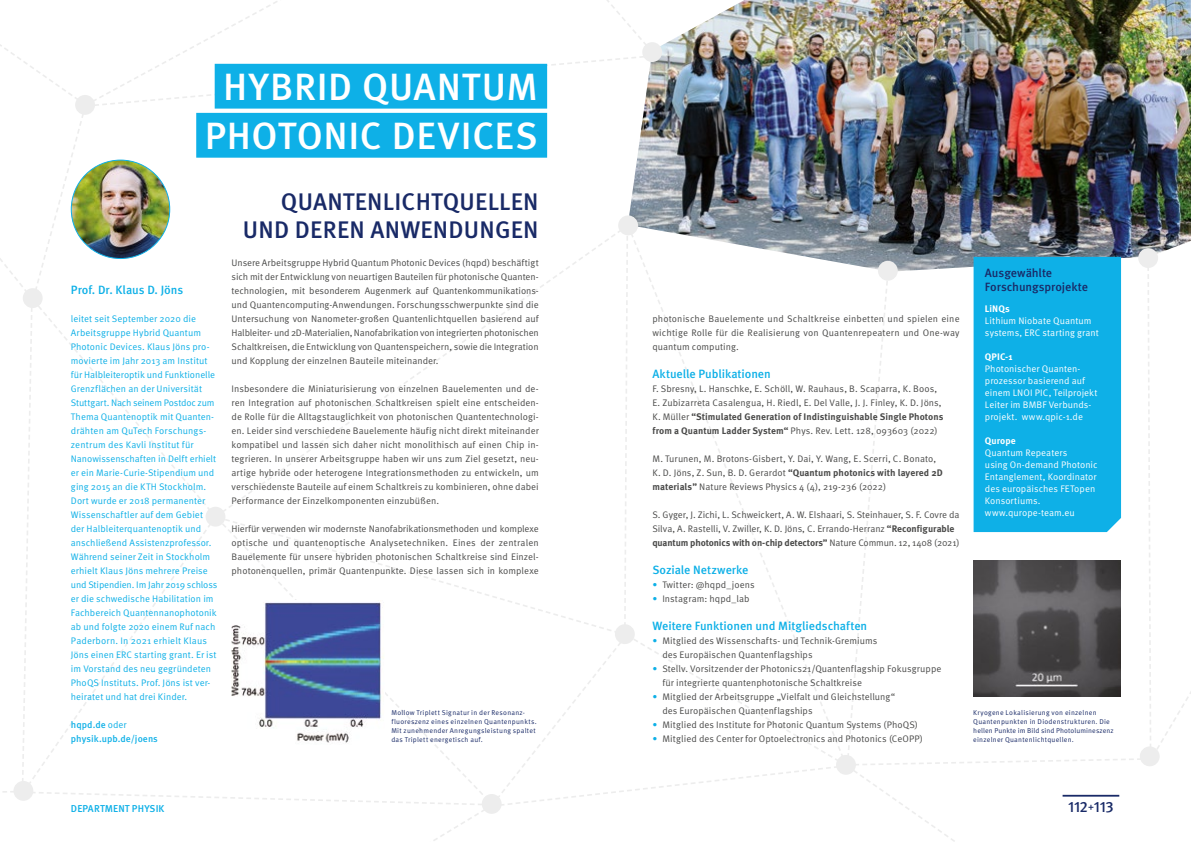
<style>
.page{position:relative;width:1191px;height:842px;background:#fff}
.page>*{position:absolute;margin:0;border:0;box-sizing:border-box;transform-origin:0 0}
.t1{font:500 38px/49.1px "Meta OT";letter-spacing:.015em;color:#fff;text-align:center}
.t2{font:500 24px/28px "Meta OT";letter-spacing:.01em;color:#192a67;text-align:right}
.t3{font:500 15px "Meta OT";letter-spacing:-.015em;color:#192a67}
.t4{font:500 12px "Meta OT";letter-spacing:-.005em;color:#0eb0e7}
.t5{font:500 12px/14px "Meta OT";letter-spacing:-.005em;color:#192a67}
.t6{font:500 10px "Meta OT";letter-spacing:.01em;color:#0eb0e7}
.t7{font:9.5px/14px "Meta OT";letter-spacing:.005em;color:#4a4a49}
.t8{font:9.5px/14px "Meta OT";letter-spacing:.005em;color:#0eb0e7}
.t9{font:9.5px/12px "Meta OT";letter-spacing:.005em;color:#fff}
.t10{font:500 9.5px/14px "Meta OT";letter-spacing:.005em;color:#0eb0e7}
.t11{font:700 9.5px "Meta OT";letter-spacing:.01em;color:#fff}
.t12{font:7px/9px "Meta OT";letter-spacing:.035em;color:#192a67}
.s1{font-weight:400}
.s2{font-weight:700}
.s3{color:#0eb0e7}
</style>
<div class="page">
<img style="left:0;top:0;width:1191px;height:842px">
<hr style="left:1062px;top:795px;width:57px;height:2px;background:#192a67">
<h1 class="t1" style="left:205px;top:62px;width:335px">HYBRID QUANTUM<br>PHOTONIC DEVICES</h1>
<p class="t4" style="left:71px;top:282px;width:114px">Prof. Dr. Klaus D. Jöns</p>
<p class="t8" style="left:71px;top:312px;width:148px">leitet seit September 2020 die Arbeitsgruppe Hybrid Quantum Photonic Devices. Klaus Jöns pro&shy;movierte im Jahr 2013 am Institut für Halbleiteroptik und Funktionelle Grenzflächen an der Universität Stuttgart. Nach seinem Postdoc zum Thema Quantenoptik mit Quanten&shy;drähten am QuTech Forschungs&shy;zentrum des Kavli Institut für Nanowissenschaften in Delft erhielt er ein Marie-Curie-Stipendium und ging 2015 an die KTH Stockholm.<br>Dort wurde er 2018 permanenter Wissenschaftler auf dem Gebiet der Halbleiterquantenoptik und anschließend Assistenzprofessor.<br>Während seiner Zeit in Stockholm erhielt Klaus Jöns mehrere Preise und Stipendien. Im Jahr 2019 schloss er die schwedische Habilitation im Fachbereich Quantennanophotonik ab und folgte 2020 einem Ruf nach Paderborn. In 2021 erhielt Klaus Jöns einen ERC starting grant. Er ist im Vorstand des neu gegründeten PhoQS Instituts. Prof. Jöns ist ver&shy;heiratet und hat drei Kinder.</p>
<p class="t10" style="left:71px;top:718px;width:88px">hqpd.de <span class="s1">oder </span>physik.upb.de/joens</p>
<h2 class="t2" style="left:243px;top:188px;width:297px">QUANTENLICHTQUELLEN<br>UND DEREN ANWENDUNGEN</h2>
<p class="t7" style="left:231px;top:256px;width:309px;text-align:justify">Unsere Arbeitsgruppe Hybrid Quantum Photonic Devices (hqpd) beschäftigt sich mit der Entwicklung von neuartigen Bauteilen für photonische Quanten&shy;technologien, mit besonderem Augenmerk auf Quantenkommunikations&shy;und Quantencomputing-Anwendungen. Forschungsschwerpunkte sind die Untersuchung von Nanometer-großen Quantenlichtquellen basierend auf Halbleiter- und 2D-Materialien, Nanofabrikation von integrierten photonischen Schaltkreisen, die Entwicklung von Quantenspeichern, sowie die Integration und Kopplung der einzelnen Bauteile miteinander.</p>
<p class="t7" style="left:231px;top:382px;width:309px;text-align:justify">Insbesondere die Miniaturisierung von einzelnen Bauelementen und de&shy;ren Integration auf photonischen Schaltkreisen spielt eine entscheiden&shy;de Rolle für die Alltagstauglichkeit von photonischen Quantentechnologi&shy;en. Leider sind verschiedene Bauelemente häufig nicht direkt miteinander kompatibel und lassen sich daher nicht monolithisch auf einen Chip in&shy;tegrieren. In unserer Arbeitsgruppe haben wir uns zum Ziel gesetzt, neu&shy;artige hybride oder heterogene Integrationsmethoden zu entwickeln, um verschiedenste Bauteile auf einem Schaltkreis zu kombinieren, ohne dabei Performance der Einzelkomponenten einzubüßen.</p>
<p class="t7" style="left:231px;top:522px;width:309px;text-align:justify">Hierfür verwenden wir modernste Nanofabrikationsmethoden und komplexe optische und quantenoptische Analysetechniken. Eines der zentralen Bauelemente für unsere hybriden photonischen Schaltkreise sind Einzel&shy;photonenquellen, primär Quantenpunkte. Diese lassen sich in komplexe</p>
<p class="t12" style="left:391px;top:708px;width:147px">Mollow Triplett Signatur in der Resonanz&shy;fluoreszenz eines einzelnen Quantenpunkts.<br>Mit zunehmender Anregungsleistung spaltet das Triplett energetisch auf.</p>
<p class="t7" style="left:652px;top:312px;width:309px;text-align:justify">photonische Bauelemente und Schaltkreise einbetten und spielen eine wichtige Rolle für die Realisierung von Quantenrepeatern und One-way quantum computing.</p>
<p class="t4" style="left:652px;top:366px;width:120px">Aktuelle Publikationen</p>
<p class="t7" style="left:652px;top:382px;width:292px">F. Sbresny, L. Hanschke, E. Schöll, W. Rauhaus, B. Scaparra, K. Boos, E. Zubizarreta Casalengua, H. Riedl, E. Del Valle, J. J. Finley, K. D. Jöns, K. Müller <span class="s2">“Stimulated Generation of Indistinguishable Single Photons from a Quantum Ladder System“</span> Phys. Rev. Lett. 128, 093603 (2022)</p>
<p class="t7" style="left:652px;top:452px;width:292px">M. Turunen, M. Brotons-Gisbert, Y. Dai, Y. Wang, E. Scerri, C. Bonato,<br>K. D. Jöns, Z. Sun, B. D. Gerardot <span class="s2">“Quantum photonics with layered 2D materials”</span> Nature Reviews Physics 4 (4), 219-236 (2022)</p>
<p class="t7" style="left:652px;top:508px;width:309px">S. Gyger, J. Zichi, L. Schweickert, A. W. Elshaari, S. Steinhauer, S. F. Covre da<br>Silva, A. Rastelli, V. Zwiller, K. D. Jöns, C. Errando-Herranz <span class="s2">“Reconfigurable quantum photonics with on-chip detectors”</span> Nature Commun. 12, 1408 (2021)</p>
<p class="t4" style="left:652px;top:562px;width:98px">Soziale Netzwerke</p>
<p class="t7" style="left:652px;top:578px;width:104px"><span class="s3">•</span> Twitter: @hqpd_joens</p>
<p class="t7" style="left:652px;top:592px;width:99px"><span class="s3">•</span> Instagram: hqpd_lab</p>
<p class="t4" style="left:652px;top:618px;width:216px">Weitere Funktionen und Mitgliedschaften</p>
<p class="t7" style="left:662px;top:634px;width:216px;text-indent:-10px"><span class="s3">•</span> Mitglied des Wissenschafts- und Technik-Gremiums des Europäischen Quantenflagships</p>
<p class="t7" style="left:662px;top:662px;width:280px;text-indent:-10px"><span class="s3">•</span> Stellv. Vorsitzender der Photonics21/Quantenflagship Fokusgruppe für integrierte quantenphotonische Schaltkreise</p>
<p class="t7" style="left:662px;top:690px;width:234px;text-indent:-10px"><span class="s3">•</span> Mitglied der Arbeitsgruppe „Vielfalt und Gleichstellung“ des Europäischen Quantenflagships</p>
<p class="t7" style="left:652px;top:718px;width:267px"><span class="s3">•</span> Mitglied des Institute for Photonic Quantum Systems (PhoQS)</p>
<p class="t7" style="left:652px;top:732px;width:272px"><span class="s3">•</span> Mitglied des Center for Optoelectronics and Photonics (CeOPP)</p>
<p class="t5" style="left:985px;top:266px;width:105px">Ausgewählte<br>Forschungsprojekte</p>
<p class="t11" style="left:985px;top:302px;width:26px">LiNQs</p>
<p class="t9" style="left:985px;top:315px;width:116px">Lithium Niobate Quantum systems, ERC starting grant</p>
<p class="t11" style="left:985px;top:350px;width:29px">QPIC-1</p>
<p class="t9" style="left:985px;top:363px;width:114px">Photonischer Quanten&shy;prozessor basierend auf einem LNOI PIC, Teilprojekt<br>Leiter im BMBF Verbunds&shy;projekt. www.qpic-1.de</p>
<p class="t11" style="left:985px;top:434px;width:32px">Qurope</p>
<p class="t9" style="left:985px;top:447px;width:114px">Quantum Repeaters<br>using On-demand Photonic<br>Entanglement, Koordinator des europäisches FETopen<br>Konsortiums. www.qurope-team.eu</p>
<p class="t12" style="left:973px;top:708px;width:142px">Kryogene Lokalisierung von einzelnen Quantenpunkten in Diodenstrukturen. Die hellen Punkte im Bild sind Photolumineszenz einzelner Quantenlichtquellen.</p>
<p class="t6" style="left:71px;top:802px;width:95px">DEPARTMENT PHYSIK</p>
<h3 class="t3" style="left:1068px;top:797px;width:47px">112 113</h3>
</div>
